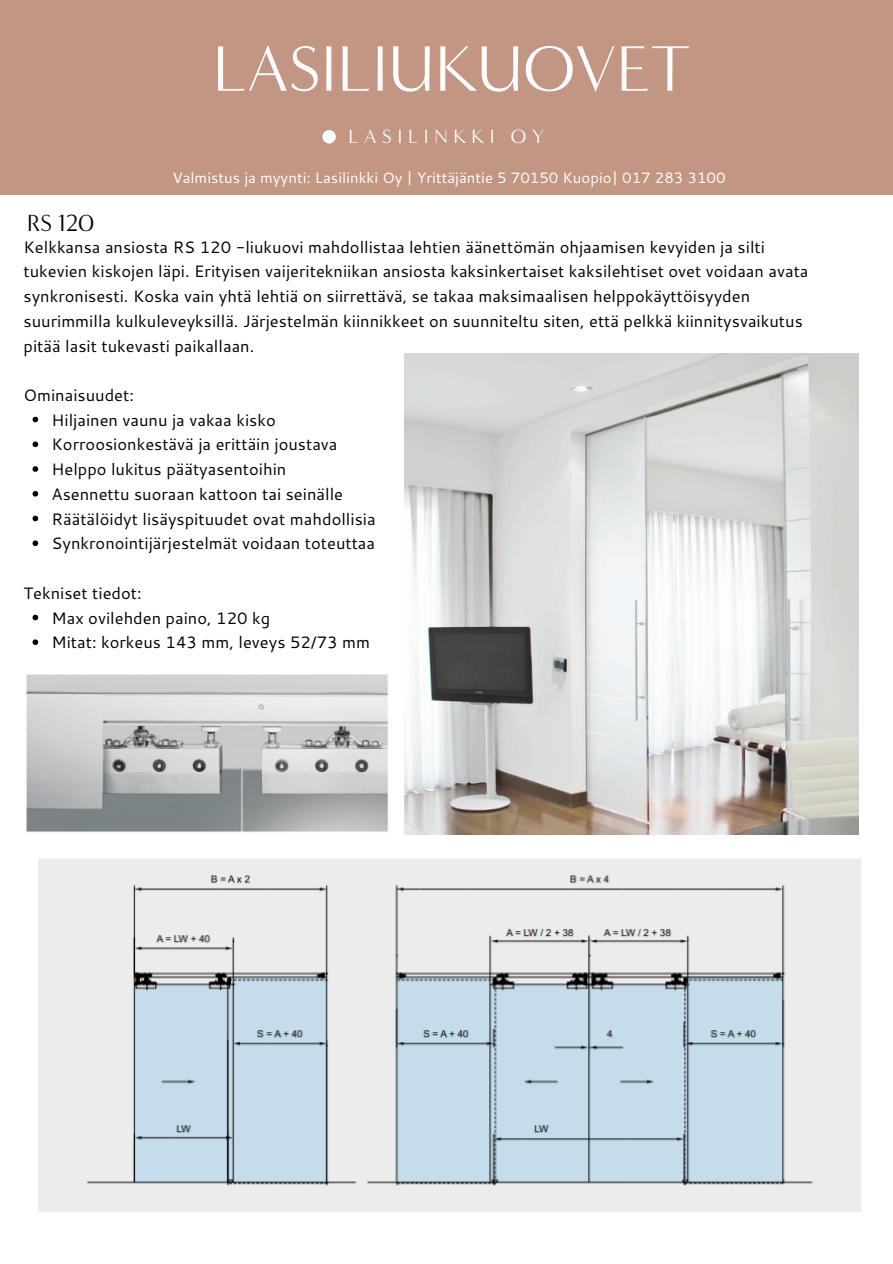
<style>
.page{position:relative;width:893px;height:1264px;background:#fff}
.page>*{position:absolute;margin:0;border:0;box-sizing:border-box;transform-origin:0 0}
.t1{font:66px "Minerva Modern";color:#fff}
.t2{font:24px "Minerva Modern";color:#000}
.t3{font:19.8px "Minerva Modern";letter-spacing:.28em;color:#fff}
.t4{font:16.5px/24.8px "Cantarell";color:#000}
.t5{font:15px "Cantarell";color:#fff}
</style>
<div class="page">
<div style="left:0;top:0;width:892px;height:195px;background:#c29683"></div>
<div style="left:322px;top:130px;width:14px;height:13px;background:#fff;border-radius:50%"></div>
<svg style="left:33px;top:417px;width:5px;height:5px"></svg>
<svg style="left:33px;top:441px;width:5px;height:6px"></svg>
<svg style="left:33px;top:466px;width:5px;height:6px"></svg>
<svg style="left:33px;top:491px;width:5px;height:5px"></svg>
<svg style="left:33px;top:515px;width:5px;height:6px"></svg>
<svg style="left:33px;top:540px;width:5px;height:6px"></svg>
<svg style="left:33px;top:614px;width:5px;height:6px"></svg>
<svg style="left:33px;top:639px;width:5px;height:6px"></svg>
<img style="left:26px;top:674px;width:362px;height:158px">
<img style="left:38px;top:834px;width:823px;height:378px">
<img style="left:404px;top:353px;width:454px;height:481px">
<h1 class="t1" style="left:213px;top:29px;width:478px">LASILIUKUOVET</h1>
<p class="t3" style="left:348px;top:125px;width:197px">LASILINKKI OY</p>
<h2 class="t2" style="left:27px;top:208px;width:69px">RS 120</h2>
<p class="t5" style="left:172px;top:168px;width:554px">Valmistus ja myynti: Lasilinkki Oy | Yrittäjäntie 5 70150 Kuopio| 017 283 3100</p>
<p class="t4" style="left:24px;top:234px;width:786px">Kelkkansa ansiosta RS 120 -liukuovi mahdollistaa lehtien äänettömän ohjaamisen kevyiden ja silti tukevien kiskojen läpi. Erityisen vaijeritekniikan ansiosta kaksinkertaiset kaksilehtiset ovet voidaan avata synkronisesti. Koska vain yhtä lehtiä on siirrettävä, se takaa maksimaalisen helppokäyttöisyyden suurimmilla kulkuleveyksillä. Järjestelmän kiinnikkeet on suunniteltu siten, että pelkkä kiinnitysvaikutus pitää lasit tukevasti paikallaan.</p>
<p class="t4" style="left:24px;top:382px;width:112px">Ominaisuudet:</p>
<p class="t4" style="left:52px;top:407px;width:325px">Hiljainen vaunu ja vakaa kisko Korroosionkestävä ja erittäin joustava Helppo lukitus päätyasentoihin<br>Asennettu suoraan kattoon tai seinälle Räätälöidyt lisäyspituudet ovat mahdollisia Synkronointijärjestelmät voidaan toteuttaa</p>
<p class="t4" style="left:24px;top:580px;width:120px">Tekniset tiedot:</p>
<p class="t4" style="left:52px;top:605px;width:320px">Max ovilehden paino, 120 kg<br>Mitat: korkeus 143 mm, leveys 52/73 mm</p>
</div>
